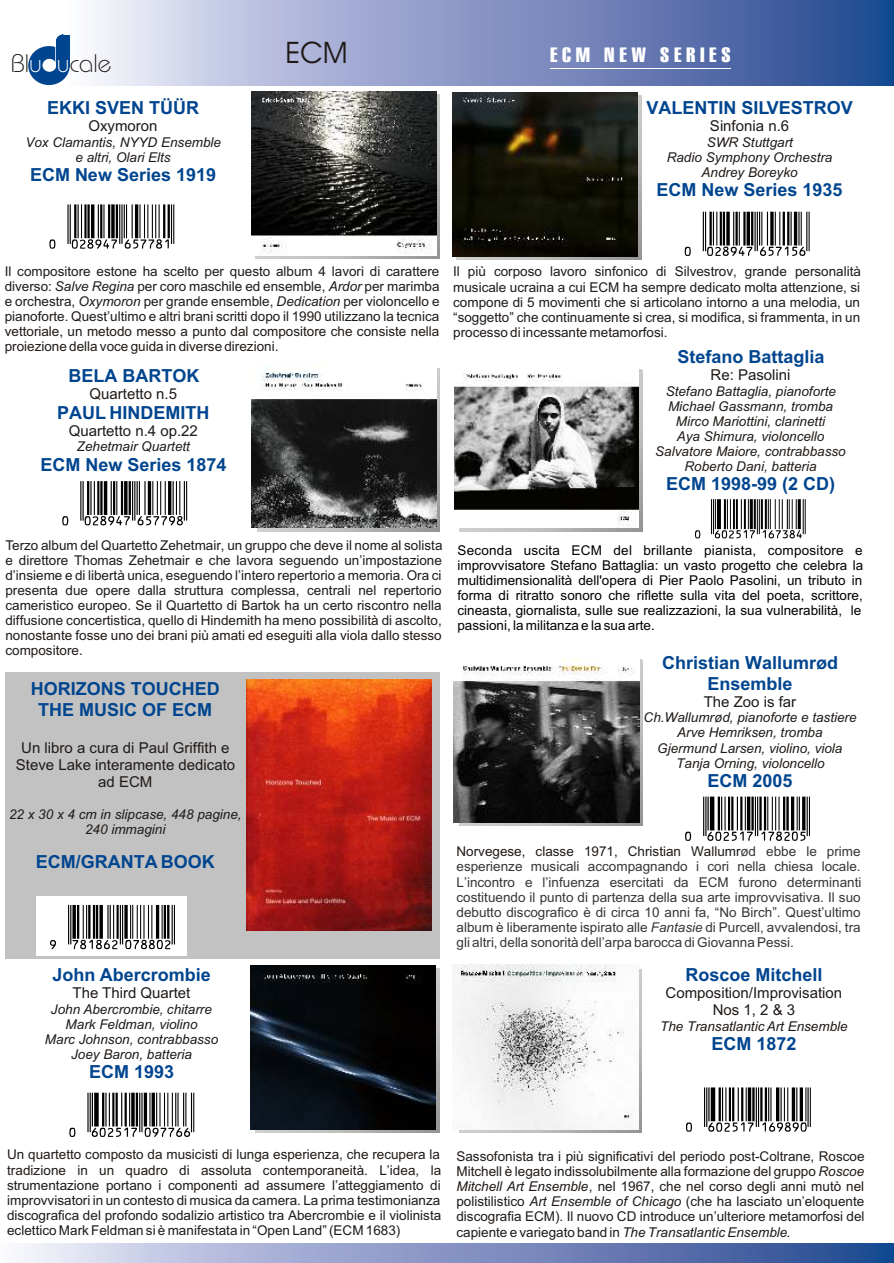
<style>
.page{position:relative;width:894px;height:1263px;background:#fff}
.page>*{position:absolute;margin:0;border:0;box-sizing:border-box;transform-origin:0 0}
.t1{font:88.5px "UPC Half";color:#000}
.t2{font:78.45px "UPC Half";color:#000}
.t3{font:29.85px "Avant Garde Bk BT";color:#1f1a17}
.t4{font:25.35px "Bauhaus Lt BT";color:#1f1a17}
.t5{font:20.25px "Swiss 911 X Cm BT";letter-spacing:.19em;color:#fff;scale:1.22 1}
.t6{font:700 18px/20.1px "Arial";color:#00458f;text-align:center}
.t7{font:15px/16.8px "Arial";color:#1f1a17;text-align:center}
.t8{font:13.5px/15.1px "Arial";color:#1f1a17;text-align:justify}
.t9{font:italic 13.5px/15.1px "Arial";color:#1f1a17;text-align:center}
.t10{font:13.5px/15.1px "Arial";color:#383633;text-align:justify}
.t11{font:13.5px/15.1px "Arial";color:#000}
.s1{color:#fff}
.s2{font-style:italic}
.s3{color:#1f1a17}
</style>
<div class="page">
<div style="left:5px;top:672px;width:434px;height:286px;background:#c2c2c2"></div>
<div style="left:36px;top:896px;width:151px;height:60px;background:#fff"></div>
<img style="left:454px;top:964px;width:185px;height:165px">
<img style="left:459px;top:370px;width:183px;height:161px">
<img style="left:455px;top:370px;width:183px;height:158px">
<img style="left:61px;top:0;width:833px;height:85px">
<div style="left:28px;top:46px;width:42px;height:39px;background:#00458f;border-radius:50%"></div>
<div style="left:43px;top:59px;width:13px;height:13px;background:#fff;border-radius:50%"></div>
<svg style="left:55px;top:34px;width:15px;height:29px"></svg>
<img style="left:20px;top:1243px;width:874px;height:20px">
<hr style="left:550px;top:68px;width:181px;height:1px;background:#fff">
<img style="left:256px;top:968px;width:184px;height:164px">
<img style="left:459px;top:659px;width:183px;height:166px">
<img style="left:251px;top:92px;width:186px;height:163px">
<img style="left:452px;top:92px;width:186px;height:165px">
<img style="left:252px;top:364px;width:185px;height:164px">
<img style="left:250px;top:965px;width:185px;height:164px">
<img style="left:454px;top:658px;width:185px;height:164px">
<img style="left:247px;top:679px;width:184px;height:252px">
<h3 class="t3" style="left:286px;top:40px;width:63px">ECM</h3>
<h3 class="t4" style="left:11px;top:53px;width:102px">Bl<span class="s1">u u</span>cale</h3>
<h3 class="t5" style="left:550px;top:47px;width:149px">ECM NEW SERIES</h3>
<h3 class="t6" style="left:646px;top:99px;width:208px">VALENTIN SILVESTROV</h3>
<h3 class="t6" style="left:47px;top:99px;width:153px">EKKI SVEN TÜÜR</h3>
<p class="t7" style="left:88px;top:119px;width:71px">Oxymoron</p>
<p class="t9" style="left:25px;top:136px;width:197px">Vox Clamantis, NYYD Ensemble e altri, Olari Elts</p>
<h3 class="t6" style="left:30px;top:166px;width:188px">ECM New Series 1919</h3>
<h1 class="t1" style="left:49px;top:166px;width:134px">¶|xACIJEHy657781z</h1>
<p class="t7" style="left:710px;top:119px;width:81px">Sinfonia n.6</p>
<p class="t9" style="left:667px;top:136px;width:167px">SWR Stuttgart<br>Radio Symphony Orchestra<br>Andrey Boreyko</p>
<h3 class="t6" style="left:657px;top:181px;width:188px">ECM New Series 1935</h3>
<h1 class="t1" style="left:685px;top:174px;width:134px">¶|xACIJEHy657156z</h1>
<p class="t8" style="left:5px;top:265px;width:436px">Il compositore estone ha scelto per questo album 4 lavori di carattere diverso: <span class="s2">Salve Regina</span> per coro maschile ed ensemble, <span class="s2">Ardor</span> per marimba e orchestra, <span class="s2">Oxymoron</span> per grande ensemble, <span class="s2">Dedication</span> per violoncello e pianoforte. Quest’ultimo e altri brani scritti dopo il 1990 utilizzano la tecnica vettoriale, un metodo messo a punto dal compositore che consiste nella proiezione della voce guida in diverse direzioni.</p>
<p class="t8" style="left:453px;top:265px;width:409px">Il più corposo lavoro sinfonico di Silvestrov, grande personalità musicale ucraina a cui ECM ha sempre dedicato molta attenzione, si compone di 5 movimenti che si articolano intorno a una melodia, un “soggetto” che continuamente si crea, si modifica, si frammenta, in un processo di incessante metamorfosi.</p>
<h3 class="t6" style="left:677px;top:348px;width:148px">Stefano Battaglia</h3>
<h3 class="t6" style="left:57px;top:359px;width:154px;line-height:36.9px">BELA BARTOK<br>PAUL HINDEMITH</h3>
<h3 class="t6" style="left:40px;top:456px;width:188px">ECM New Series 1874</h3>
<p class="t7" style="left:711px;top:368px;width:81px">Re: Pasolini</p>
<p class="t9" style="left:655px;top:385px;width:192px">Stefano Battaglia, pianoforte<br>Michael Gassmann, tromba<br>Mirco Mariottini, clarinetti<br>Aya Shimura, violoncello<br>Salvatore Maiore, contrabbasso<br>Roberto Dani, batteria</p>
<p class="t7" style="left:90px;top:387px;width:89px">Quartetto n.5</p>
<p class="t7" style="left:69px;top:424px;width:131px">Quartetto n.4 op.22</p>
<p class="t9" style="left:77px;top:440px;width:115px">Zehetmair Quartett</p>
<h3 class="t6" style="left:666px;top:476px;width:170px">ECM 1998-99 (2 CD)</h3>
<h1 class="t1" style="left:62px;top:443px;width:134px">¶|xACIJEHy657798z</h1>
<h2 class="t2" style="left:695px;top:465px;width:119px">¶|xGACFBHy167384z</h2>
<p class="t8" style="left:5px;top:539px;width:439px">Terzo album del Quartetto Zehetmair, un gruppo che deve il nome al solista e direttore Thomas Zehetmair e che lavora seguendo un’impostazione d’insieme e di libertà unica, eseguendo l’intero repertorio a memoria. Ora ci presenta due opere dalla struttura complessa, centrali nel repertorio cameristico europeo. Se il Quartetto di Bartok ha un certo riscontro nella diffusione concertistica, quello di Hindemith ha meno possibilità di ascolto, nonostante fosse uno dei brani più amati ed eseguiti alla viola dallo stesso compositore.</p>
<p class="t11" style="left:457px;top:544px;width:407px">Seconda uscita ECM del brillante pianista, compositore e improvvisatore Stefano Battaglia: un vasto progetto che celebra la multidimensionalità dell'opera di Pier Paolo Pasolini, un tributo in forma di ritratto sonoro che riflette sulla vita del poeta, scrittore, cineasta, giornalista, sulle sue realizzazioni, la sua vulnerabilità, le passioni, la militanza e la sua arte.</p>
<h3 class="t6" style="left:662px;top:655px;width:177px">Christian Wallumrød<br>Ensemble</h3>
<h3 class="t6" style="left:31px;top:681px;width:191px">HORIZONS TOUCHED<br>THE MUSIC OF ECM</h3>
<p class="t7" style="left:704px;top:695px;width:94px">The Zoo is far</p>
<p class="t9" style="left:644px;top:711px;width:214px">Ch.Wallumrød, pianoforte e tastiere<br>Arve Hemriksen, tromba<br>Gjermund Larsen, violino, viola<br>Tanja Orning, violoncello</p>
<p class="t7" style="left:16px;top:741px;width:221px">Un libro a cura di Paul Griffith e<br>Steve Lake interamente dedicato ad ECM</p>
<p class="t9" style="left:9px;top:808px;width:234px">22 x 30 x 4 cm in slipcase, 448 pagine,<br>240 immagini</p>
<h3 class="t6" style="left:707px;top:772px;width:87px">ECM 2005</h3>
<h1 class="t1" style="left:685px;top:759px;width:134px">¶|xGACFBHy178205z</h1>
<h3 class="t6" style="left:36px;top:853px;width:180px">ECM/GRANTA BOOK</h3>
<h1 class="t1" style="left:50px;top:867px;width:134px">Ë|xHSLIQCy078802z</h1>
<h3 class="t6" style="left:52px;top:966px;width:160px">John Abercrombie</h3>
<p class="t7" style="left:73px;top:986px;width:119px">The Third Quartet</p>
<p class="t9" style="left:45px;top:1003px;width:175px">John Abercrombie, chitarre<br>Mark Feldman, violino<br>Marc Johnson, contrabbasso<br>Joey Baron, batteria</p>
<h3 class="t6" style="left:89px;top:1063px;width:87px">ECM 1993</h3>
<h1 class="t1" style="left:69px;top:1055px;width:134px">¶|xGACFBHy097766z</h1>
<p class="t10" style="left:457px;top:845px;width:406px"><span class="s3">Norvegese, classe 1971, Christian Wallumr</span>ød ebbe le prime esperienze musicali accompagnando i cori nella chiesa locale.<br>L’incontro e l’infuenza esercitati da ECM furono determinanti costituendo il punto di partenza della sua arte improvvisativa. Il suo debutto discografico è di circa 10 anni fa, “No Birch”. Quest’ultimo album è liberamente ispirato alle <span class="s2">Fantasie</span> di Purcell, avvalendosi, tra gli altri, della sonorità dell’arpa barocca di Giovanna Pessi.</p>
<h3 class="t6" style="left:685px;top:966px;width:138px">Roscoe Mitchell</h3>
<p class="t7" style="left:666px;top:986px;width:178px">Composition/Improvisation<br>Nos 1, 2 &amp; 3</p>
<p class="t9" style="left:660px;top:1019px;width:189px">The Transatlantic Art Ensemble</p>
<h3 class="t6" style="left:711px;top:1035px;width:87px">ECM 1872</h3>
<h1 class="t1" style="left:686px;top:1049px;width:134px">¶|xGACFBHy169890z</h1>
<p class="t8" style="left:7px;top:1148px;width:436px">Un quartetto composto da musicisti di lunga esperienza, che recupera la tradizione in un quadro di assoluta contemporaneità. L’idea, la strumentazione portano i componenti ad assumere l’atteggiamento di improvvisatori in un contesto di musica da camera. La prima testimonianza discografica del profondo sodalizio artistico tra Abercrombie e il violinista eclettico Mark Feldman si è manifestata in “Open Land” (ECM 1683)</p>
<p class="t8" style="left:456px;top:1150px;width:410px">Sassofonista tra i più significativi del periodo post-Coltrane, Roscoe Mitchell è legato indissolubilmente alla formazione del gruppo <span class="s2">Roscoe Mitchell Art Ensemble</span>, nel 1967, che nel corso degli anni mutò nel polistilistico <span class="s2">Art Ensemble of Chicago</span> (che ha lasciato un’eloquente discografia ECM). Il nuovo CD introduce un’ulteriore metamorfosi del capiente e variegato band in <span class="s2">The Transatlantic Ensemble</span>.</p>
</div>
